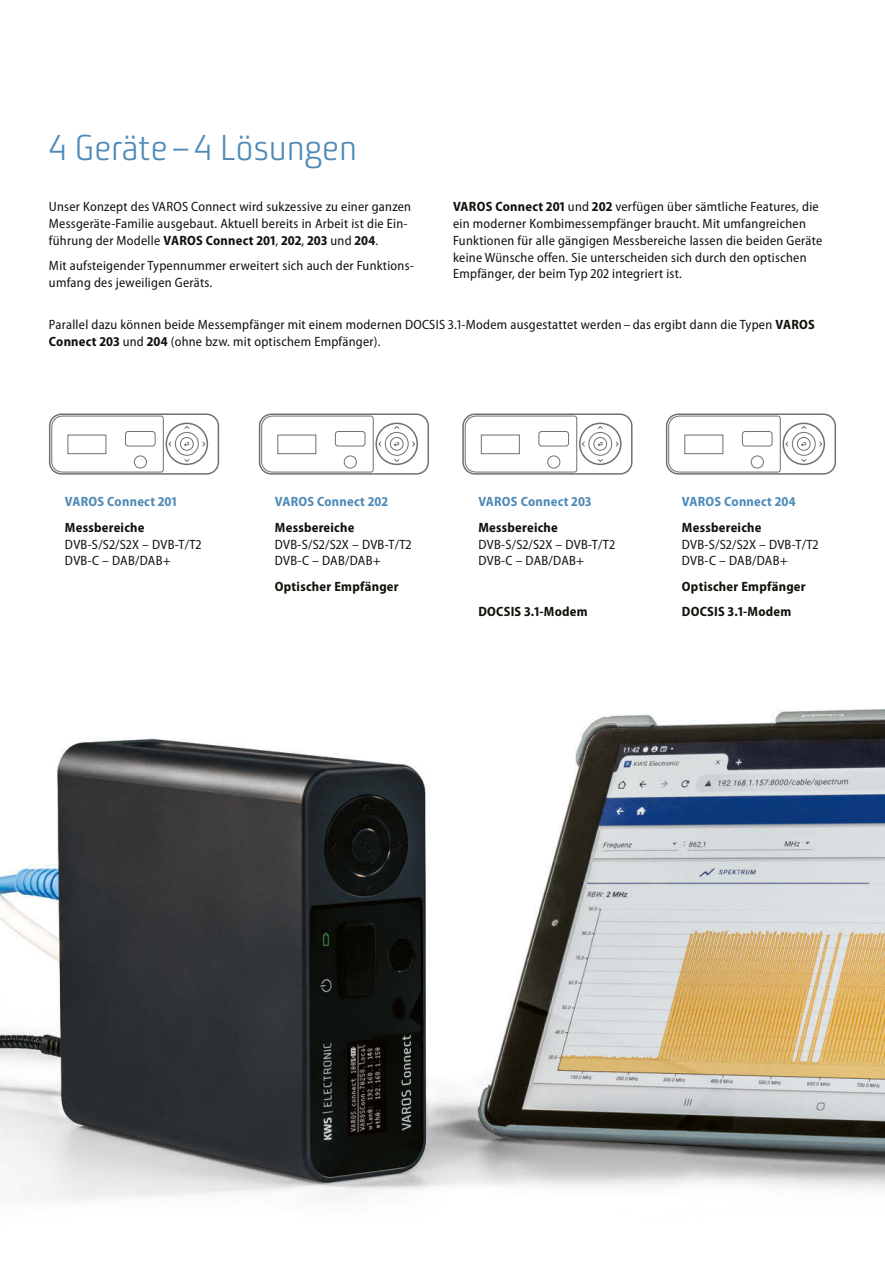
<style>
.page{position:relative;width:885px;height:1263px;background:#fff}
.page>*{position:absolute;margin:0;border:0;box-sizing:border-box;transform-origin:0 0}
.t1{font:300 36px "Lkxxmj Bunuelo Clean Pro";letter-spacing:-.005em;color:#4e8ab8}
.t2{font:semi-condensed 13.5px/16.8px "Mfmvbs Myriad Pro";letter-spacing:.02em;color:#12120d}
.t3{font:700 semi-condensed 13.5px/25.3px "Vflvbl Myriad Pro";letter-spacing:.02em;color:#12120d}
.t4{font:700 semi-condensed 13.5px "Vflvbl Myriad Pro";letter-spacing:.02em;color:#4e8ab8}
.s1{font-family:"Vflvbl Myriad Pro";font-weight:700}
.s2{font-family:"Mfmvbs Myriad Pro";font-weight:400}
</style>
<div class="page">
<img style="left:0;top:709px;width:884px;height:491px">
<div style="left:165px;top:423px;width:43px;height:42px;border:2px solid #6f7070;border-radius:50%"></div>
<div style="left:49px;top:413px;width:170px;height:62px;border:2px solid #6f7070;border-radius:12px"></div>
<svg style="left:51px;top:415px;width:155px;height:58px"></svg>
<div style="left:375px;top:423px;width:43px;height:42px;border:2px solid #6f7070;border-radius:50%"></div>
<div style="left:259px;top:413px;width:170px;height:62px;border:2px solid #6f7070;border-radius:12px"></div>
<svg style="left:261px;top:415px;width:154px;height:58px"></svg>
<div style="left:579px;top:423px;width:42px;height:42px;border:2px solid #6f7070;border-radius:50%"></div>
<div style="left:462px;top:413px;width:170px;height:62px;border:2px solid #6f7070;border-radius:12px"></div>
<svg style="left:464px;top:415px;width:155px;height:58px"></svg>
<div style="left:782px;top:423px;width:43px;height:42px;border:2px solid #6f7070;border-radius:50%"></div>
<div style="left:665px;top:413px;width:171px;height:62px;border:2px solid #6f7070;border-radius:12px"></div>
<svg style="left:668px;top:415px;width:154px;height:58px"></svg>
<h1 class="t1" style="left:49px;top:126px;width:310px">4 Geräte–4 Lösungen</h1>
<p class="t2" style="left:453px;top:198px;width:370px"><span class="s1">VAROS Connect 201</span> und <span class="s1">202</span> verfügen über sämtliche Features, die ein moderner Kombimessempfänger braucht. Mit umfangreichen Funktionen für alle gängigen Messbereiche lassen die beiden Geräte keine Wünsche offen. Sie unterscheiden sich durch den optischen Empfänger, der beim Typ 202 integriert ist.</p>
<p class="t2" style="left:49px;top:316px;width:767px">Parallel dazu können beide Messempfänger mit einem modernen DOCSIS 3.1-Modem ausgestattet werden – das ergibt dann die Typen <span class="s1">VAROS<br>Connect 203</span> und <span class="s1">204</span> (ohne bzw. mit optischem Empfänger).</p>
<p class="t2" style="left:49px;top:198px;width:364px">Unser Konzept des VAROS Connect wird sukzessive zu einer ganzen<br>Messgeräte-Familie ausgebaut. Aktuell bereits in Arbeit ist die Ein-</p>
<p class="t3" style="left:49px;top:227px;width:331px"><span class="s2">führung der Modelle</span> VAROS Connect 201<span class="s2">,</span> 202<span class="s2">,</span> 203 <span class="s2">und</span> 204<span class="s2">.</span></p>
<p class="t2" style="left:49px;top:257px;width:366px">Mit aufsteigender Typennummer erweitert sich auch der Funktions&shy;umfang des jeweiligen Geräts.</p>
<p class="t4" style="left:65px;top:493px;width:113px">VAROS Connect 201</p>
<p class="t3" style="left:65px;top:514px;width:81px">Messbereiche</p>
<p class="t2" style="left:65px;top:535px;width:138px">DVB-S/S2/S2X – DVB-T/T2<br>DVB-C – DAB/DAB+</p>
<p class="t4" style="left:275px;top:493px;width:114px">VAROS Connect 202</p>
<p class="t3" style="left:275px;top:514px;width:81px">Messbereiche</p>
<p class="t2" style="left:275px;top:535px;width:138px">DVB-S/S2/S2X – DVB-T/T2<br>DVB-C – DAB/DAB+</p>
<p class="t3" style="left:275px;top:573px;width:125px">Optischer Empfänger</p>
<p class="t4" style="left:478px;top:493px;width:114px">VAROS Connect 203</p>
<p class="t3" style="left:478px;top:514px;width:81px">Messbereiche</p>
<p class="t2" style="left:478px;top:535px;width:138px">DVB-S/S2/S2X – DVB-T/T2<br>DVB-C – DAB/DAB+</p>
<p class="t3" style="left:478px;top:598px;width:111px">DOCSIS 3.1-Modem</p>
<p class="t4" style="left:681px;top:493px;width:115px">VAROS Connect 204</p>
<p class="t3" style="left:681px;top:514px;width:81px">Messbereiche</p>
<p class="t2" style="left:681px;top:535px;width:138px">DVB-S/S2/S2X – DVB-T/T2<br>DVB-C – DAB/DAB+</p>
<p class="t3" style="left:681px;top:573px;width:125px">Optischer Empfänger<br>DOCSIS 3.1-Modem</p>
</div>
